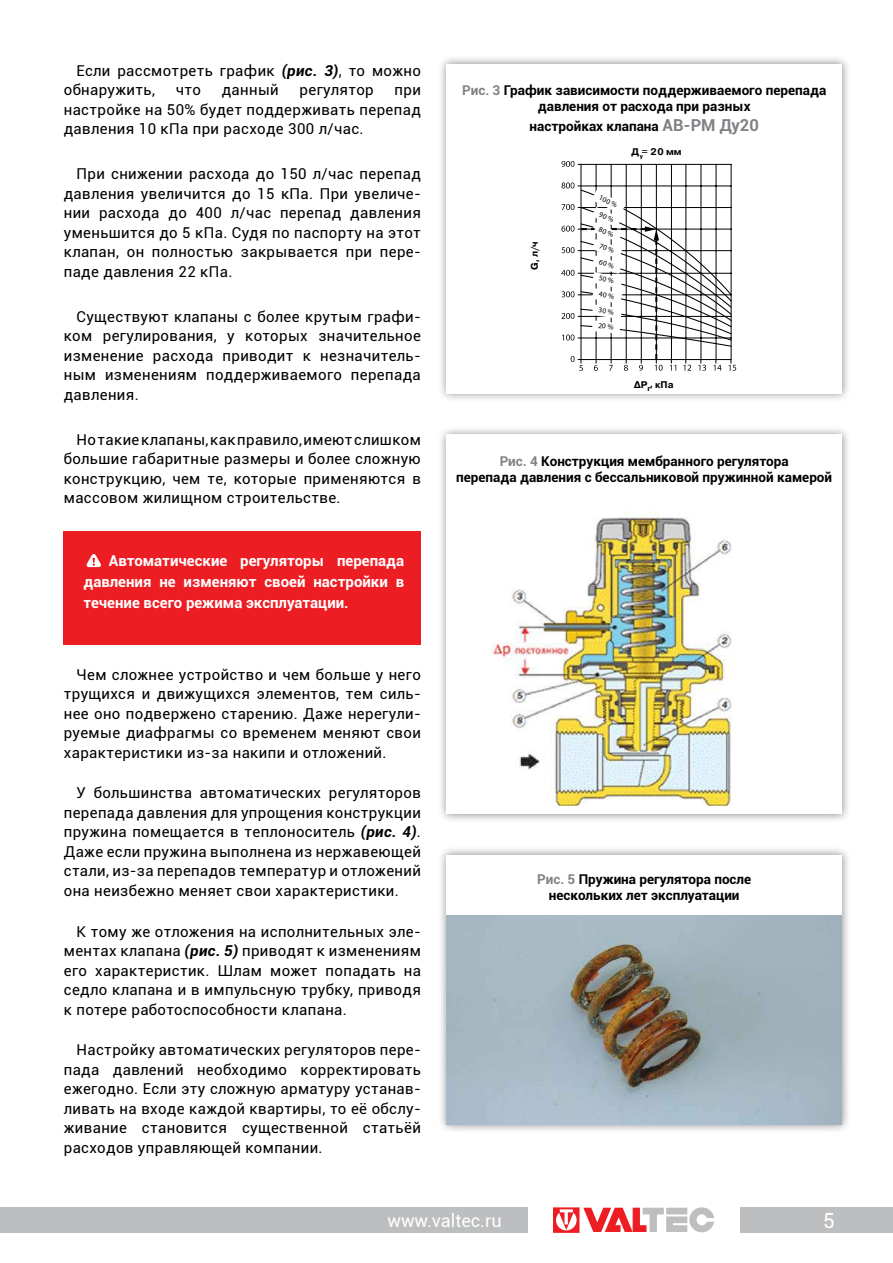
<style>
.page{position:relative;width:893px;height:1263px;background:#fff}
.page>*{position:absolute;margin:0;border:0;box-sizing:border-box;transform-origin:0 0}
.t1{font:21px "Roboto";color:#fff}
.t2{font:18px "Roboto";color:#fff}
.t3{font:15px/19.5px "Roboto";letter-spacing:.025em;color:#000;text-align:justify}
.t4{font:700 15px/21px "Roboto";color:#fff;text-align:justify}
.t5{font:700 13.5px/16.2px "Roboto";color:#000;text-align:center}
.t6{font:700 9.6px "Pragmatica C";color:#000}
.t7{font:700 9.6px "Roboto";color:#000}
.t8{font:7.5px "Myriad Pro";color:#000}
.s1{font-weight:700;font-style:italic}
.s2{color:#808285}
.s3{font-size:16.5px;color:#808285}
.s4{font-family:"Roboto"}
.s5{font-family:"Roboto";font-weight:900}
</style>
<div class="page">
<div style="left:740px;top:1208px;width:153px;height:25px;background:#bcbec0"></div>
<div style="left:0;top:1208px;width:528px;height:25px;background:#bcbec0"></div>
<svg style="left:553px;top:1207px;width:161px;height:26px"></svg>
<div style="left:437px;top:425px;width:414px;height:398px;background:#000;opacity:.45"></div>
<div style="left:446px;top:434px;width:396px;height:380px;background:#fff"></div>
<img style="left:492px;top:511px;width:240px;height:295px">
<div style="left:64px;top:531px;width:357px;height:113px;background:#ed1d24"></div>
<svg style="left:86px;top:554px;width:15px;height:13px"></svg>
<div style="left:437px;top:55px;width:414px;height:348px;background:#000;opacity:.45"></div>
<div style="left:446px;top:64px;width:396px;height:330px;background:#fff"></div>
<div style="left:437px;top:845px;width:414px;height:288px;background:#000;opacity:.45"></div>
<div style="left:446px;top:855px;width:396px;height:269px;background:#fff"></div>
<img style="left:446px;top:915px;width:396px;height:209px">
<hr style="left:581px;top:164px;width:1px;height:196px;background:#000">
<svg style="left:561px;top:161px;width:20px;height:6px"></svg>
<hr style="left:581px;top:164px;width:150px;height:1px;background:#000">
<hr style="left:671px;top:164px;width:1px;height:196px;background:#000">
<hr style="left:656px;top:164px;width:1px;height:196px;background:#000">
<hr style="left:641px;top:164px;width:1px;height:196px;background:#000">
<hr style="left:626px;top:164px;width:1px;height:196px;background:#000">
<hr style="left:611px;top:164px;width:1px;height:196px;background:#000">
<hr style="left:596px;top:164px;width:1px;height:196px;background:#000">
<hr style="left:731px;top:164px;width:1px;height:196px;background:#000">
<hr style="left:716px;top:164px;width:1px;height:196px;background:#000">
<hr style="left:701px;top:164px;width:1px;height:196px;background:#000">
<hr style="left:686px;top:164px;width:1px;height:196px;background:#000">
<svg style="left:561px;top:182px;width:175px;height:189px"></svg>
<p class="t3" style="left:64px;top:60px;width:359px;text-indent:13px">Если рассмотреть график <span class="s1">(рис. 3)</span>, то можно обнаружить,</p>
<p class="t3" style="left:176px;top:80px;width:27px">что</p>
<p class="t3" style="left:222px;top:80px;width:59px">данный</p>
<p class="t3" style="left:300px;top:80px;width:76px">регулятор</p>
<p class="t3" style="left:64px;top:80px;width:359px;text-indent:331px">при настройке на 50% будет поддерживать перепад давления 10 кПа при расходе 300 л/час.</p>
<p class="t3" style="left:64px;top:164px;width:359px;text-indent:13px">При снижении расхода до 150 л/час перепад давления увеличится до 15 кПа. При увеличе&shy;нии расхода до 400 л/час перепад давления уменьшится до 5 кПа. Судя по паспорту на этот клапан, он полностью закрывается при пере&shy;паде давления 22 кПа.</p>
<p class="t3" style="left:64px;top:306px;width:359px;text-indent:13px">Существуют клапаны с более крутым графи&shy;ком регулирования, у которых значительное изменение расхода приводит к незначитель&shy;ным изменениям поддерживаемого перепада давления.</p>
<p class="t3" style="left:64px;top:429px;width:359px;text-indent:13px">Но такие клапаны, как правило, имеют слишком большие габаритные размеры и более сложную конструкцию, чем те, которые применяются в массовом жилищном строительстве.</p>
<p class="t4" style="left:83px;top:550px;width:322px;text-indent:26px">Автоматические регуляторы перепада давления не изменяют своей настройки в течение всего режима эксплуатации.</p>
<p class="t3" style="left:64px;top:664px;width:359px;text-indent:13px">Чем сложнее устройство и чем больше у него трущихся и движущихся элементов, тем силь&shy;нее оно подвержено старению. Даже нерегули&shy;руемые диафрагмы со временем меняют свои характеристики из-за накипи и отложений.</p>
<p class="t3" style="left:64px;top:783px;width:359px;text-indent:13px">У большинства автоматических регуляторов перепада давления для упрощения конструкции пружина помещается в теплоноситель <span class="s1">(рис. 4)</span>.<br>Даже если пружина выполнена из нержавеющей стали, из-за перепадов температур и отложений она неизбежно меняет свои характеристики.</p>
<p class="t3" style="left:64px;top:921px;width:359px;text-indent:13px">К тому же отложения на исполнительных эле&shy;ментах клапана <span class="s1">(рис. 5)</span> приводят к изменениям его характеристик. Шлам может попадать на седло клапана и в импульсную трубку, приводя к потере работоспособности клапана.</p>
<p class="t3" style="left:64px;top:1040px;width:359px;text-indent:13px">Настройку автоматических регуляторов пере&shy;пада давлений необходимо корректировать ежегодно. Если эту сложную арматуру устанав&shy;ливать на входе каждой квартиры, то её обслу&shy;живание становится существенной статьёй расходов управляющей компании.</p>
<p class="t5" style="left:462px;top:82px;width:366px"><span class="s2">Рис. 3</span> График зависимости поддерживаемого перепада давления от расхода при разных</p>
<p class="t5" style="left:530px;top:118px;width:231px">настройках клапана <span class="s3">AB-PM Ду20</span></p>
<p class="t6" style="left:529px;top:270px;width:30px;rotate:-90deg">G<span class="s4">,</span> л/ч</p>
<p class="t6" style="left:631px;top:146px;width:52px">Д<sub>у</sub>= 20 мм</p>
<p class="t8" style="left:602px;top:193px;width:21px;rotate:26deg">100 %</p>
<p class="t6" style="left:634px;top:380px;width:41px"><span class="s5">∆</span>P<sub>r</sub> кПа</p>
<p class="t7" style="left:650px;top:377px;width:4px">,</p>
<p class="t5" style="left:456px;top:452px;width:377px"><span class="s2">Рис. 4</span> Конструкция мембранного регулятора<br>перепада давления с бессальниковой пружинной камерой</p>
<p class="t5" style="left:537px;top:870px;width:216px"><span class="s2">Рис. 5</span> Пружина регулятора после нескольких лет эксплуатации</p>
<p class="t2" style="left:387px;top:1208px;width:116px">www.valtec.ru</p>
<h1 class="t1" style="left:823px;top:1206px;width:13px">5</h1>
</div>
